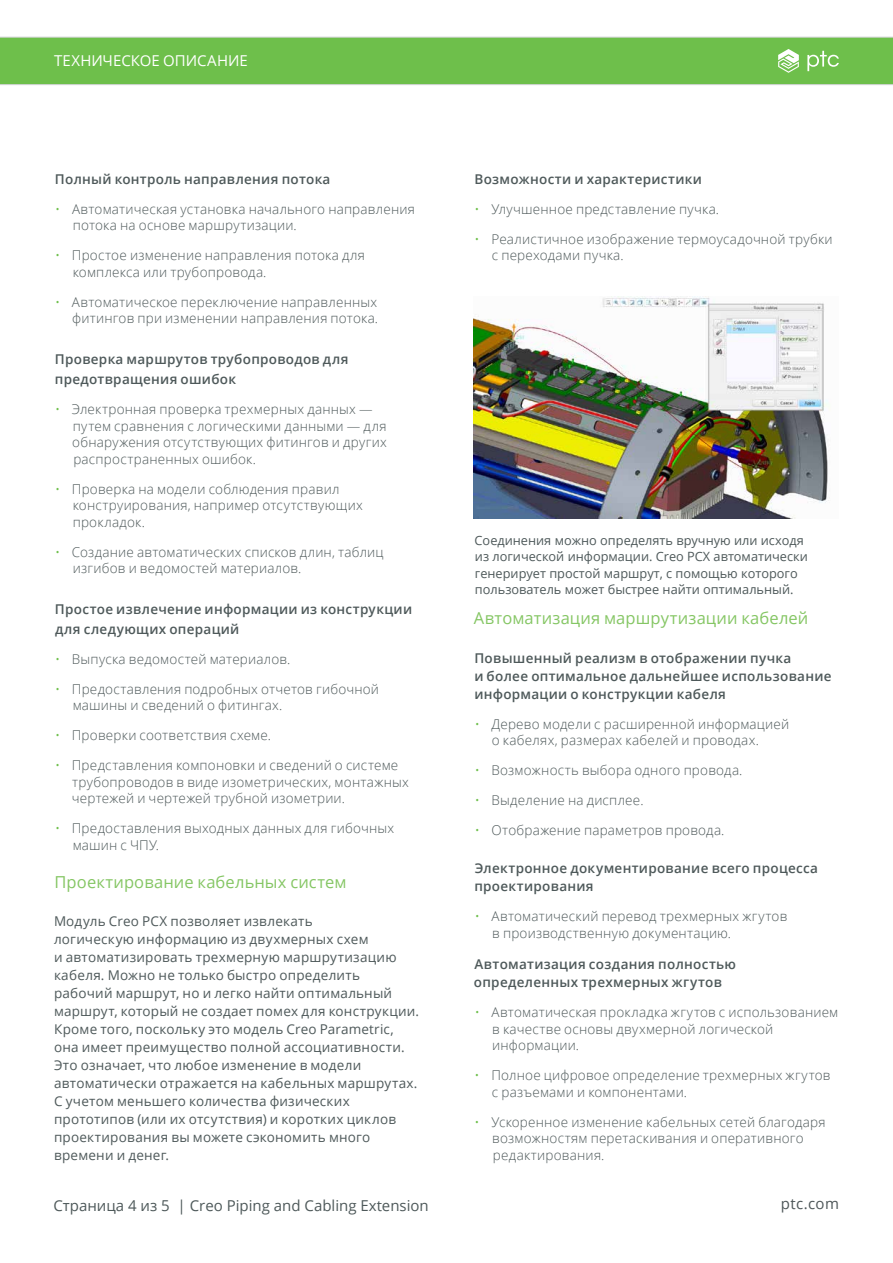
<style>
.page{position:relative;width:893px;height:1263px;background:#fff}
.page>*{position:absolute;margin:0;border:0;box-sizing:border-box;transform-origin:0 0}
.t1{font:16.5px "Open Sans";letter-spacing:.005em;color:#85c664}
.t2{font:15px "Open Sans";color:#4e595a}
.t3{font:15px "Open Sans";color:#fff}
.t4{font:15px "Open Sans";letter-spacing:.03em;color:#4e5759}
.t5{font:300 13.5px/16.5px "Open Sans";letter-spacing:.015em;color:#4e595a}
.t6{font:13.5px/18px "Open Sans";letter-spacing:.015em;color:#4e595a}
.t7{font:600 13.5px/18px "Open Sans";letter-spacing:.02em;color:#4e595a}
.t8{font:12.75px/16.5px "Open Sans";color:#4e595a}
.s1{color:#6ebf4b}
</style>
<div class="page">
<div style="left:0;top:37px;width:893px;height:48px;background:#6ebf4b"></div>
<img style="left:473px;top:296px;width:356px;height:223px">
<p class="t3" style="left:54px;top:50px;width:195px">ТЕХНИЧЕСКОЕ ОПИСАНИЕ</p>
<p class="t7" style="left:55px;top:170px;width:277px">Полный контроль направления потока</p>
<p class="t5" style="left:73px;top:200px;width:344px;text-indent:-18px"><span class="s1">•</span> Автоматическая установка начального направления потока на основе маршрутизации.</p>
<p class="t5" style="left:73px;top:247px;width:294px;text-indent:-18px"><span class="s1">•</span> Простое изменение направления потока для комплекса или трубопровода.</p>
<p class="t5" style="left:55px;top:293px;width:324px;text-align:right"><span class="s1">•</span> Автоматическое переключение направленных фитингов при изменении направления потока.</p>
<p class="t7" style="left:55px;top:348px;width:295px;line-height:20.2px">Проверка маршрутов трубопроводов для предотвращения ошибок</p>
<p class="t5" style="left:72px;top:400px;width:316px;text-indent:-17px"><span class="s1">•</span> Электронная проверка трехмерных данных — путем сравнения с логическими данными — для обнаружения отсутствующих фитингов и других распространенных ошибок.</p>
<p class="t5" style="left:73px;top:480px;width:291px;text-indent:-18px"><span class="s1">•</span> Проверка на модели соблюдения правил конструирования, например отсутствующих прокладок.</p>
<p class="t5" style="left:73px;top:543px;width:312px;text-indent:-18px"><span class="s1">•</span> Создание автоматических списков длин, таблиц изгибов и ведомостей материалов.</p>
<p class="t7" style="left:55px;top:598px;width:359px;line-height:20.2px">Простое извлечение информации из конструкции для следующих операций</p>
<p class="t5" style="left:55px;top:650px;width:237px"><span class="s1">•</span> Выпуска ведомостей материалов.</p>
<p class="t5" style="left:73px;top:680px;width:308px;text-indent:-18px"><span class="s1">•</span> Предоставления подробных отчетов гибочной машины и сведений о фитингах.</p>
<p class="t5" style="left:55px;top:727px;width:218px"><span class="s1">•</span> Проверки соответствия схеме.</p>
<p class="t5" style="left:72px;top:757px;width:339px;text-indent:-17px"><span class="s1">•</span> Представления компоновки и сведений о системе трубопроводов в виде изометрических, монтажных чертежей и чертежей трубной изометрии.</p>
<p class="t5" style="left:73px;top:820px;width:323px;text-indent:-18px"><span class="s1">•</span> Предоставления выходных данных для гибочных машин с ЧПУ.</p>
<p class="t1" style="left:55px;top:871px;width:293px">Проектирование кабельных систем</p>
<p class="t6" style="left:54px;top:912px;width:367px">Модуль Creo PCX позволяет извлекать<br>логическую информацию из двухмерных схем<br>и автоматизировать трехмерную маршрутизацию кабеля. Можно не только быстро определить рабочий маршрут, но и легко найти оптимальный маршрут, который не создает помех для конструкции.<br>Кроме того, поскольку это модель Creo Parametric, она имеет преимущество полной ассоциативности.<br>Это означает, что любое изменение в модели автоматически отражается на кабельных маршрутах.<br>С учетом меньшего количества физических прототипов (или их отсутствия) и коротких циклов проектирования вы можете сэкономить много времени и денег.</p>
<p class="t2" style="left:53px;top:1195px;width:377px">Страница 4 из 5 | Creo Piping and Cabling Extension</p>
<p class="t7" style="left:474px;top:170px;width:229px">Возможности и характеристики</p>
<p class="t5" style="left:475px;top:200px;width:246px"><span class="s1">•</span> Улучшенное представление пучка.</p>
<p class="t5" style="left:492px;top:230px;width:342px;text-indent:-17px"><span class="s1">•</span> Реалистичное изображение термоусадочной трубки с переходами пучка.</p>
<p class="t8" style="left:475px;top:531px;width:335px">Соединения можно определять вручную или исходя из логической информации. Creo PCX автоматически генерирует простой маршрут, с помощью которого пользователь может быстрее найти оптимальный.</p>
<p class="t1" style="left:474px;top:607px;width:336px">Автоматизация маршрутизации кабелей</p>
<p class="t7" style="left:474px;top:648px;width:359px">Повышенный реализм в отображении пучка<br>и более оптимальное дальнейшее использование информации о конструкции кабеля</p>
<p class="t5" style="left:492px;top:715px;width:299px;text-indent:-17px"><span class="s1">•</span> Дерево модели с расширенной информацией о кабелях, размерах кабелей и проводах.</p>
<p class="t5" style="left:475px;top:762px;width:269px"><span class="s1">•</span> Возможность выбора одного провода.</p>
<p class="t5" style="left:475px;top:792px;width:170px"><span class="s1">•</span> Выделение на дисплее.</p>
<p class="t5" style="left:475px;top:822px;width:251px"><span class="s1">•</span> Отображение параметров провода.</p>
<p class="t7" style="left:474px;top:859px;width:345px">Электронное документирование всего процесса проектирования</p>
<p class="t5" style="left:492px;top:908px;width:297px;text-indent:-18px"><span class="s1">•</span> Автоматический перевод трехмерных жгутов в производственную документацию.</p>
<p class="t7" style="left:474px;top:955px;width:264px">Автоматизация создания полностью определенных трехмерных жгутов</p>
<p class="t5" style="left:492px;top:1004px;width:348px;text-indent:-18px"><span class="s1">•</span> Автоматическая прокладка жгутов с использованием в качестве основы двухмерной логической информации.</p>
<p class="t5" style="left:492px;top:1067px;width:340px;text-indent:-17px"><span class="s1">•</span> Полное цифровое определение трехмерных жгутов с разъемами и компонентами.</p>
<p class="t5" style="left:492px;top:1113px;width:335px;text-indent:-18px"><span class="s1">•</span> Ускоренное изменение кабельных сетей благодаря возможностям перетаскивания и оперативного редактирования.</p>
<p class="t4" style="left:781px;top:1193px;width:60px">ptc.com</p>
</div>
